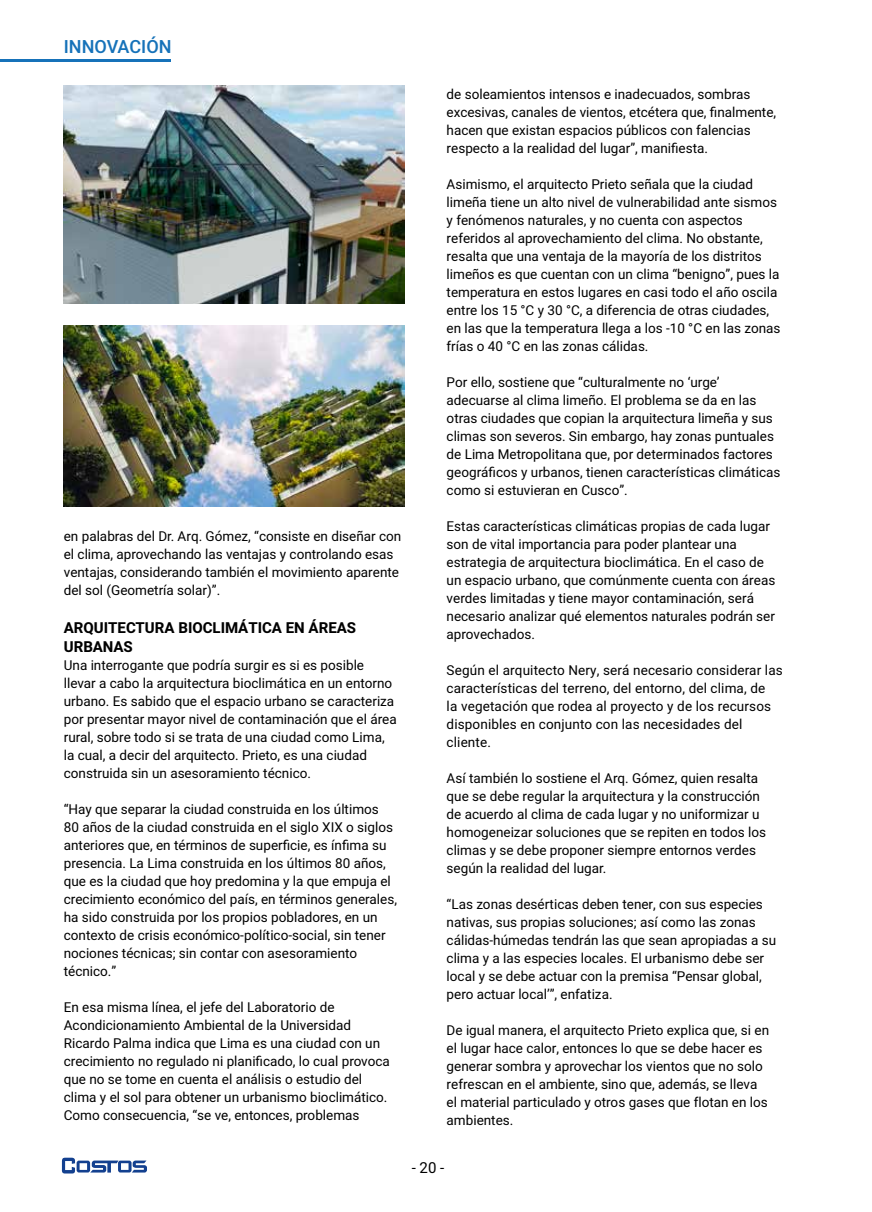
<style>
.page{position:relative;width:872px;height:1212px;background:#fff}
.page>*{position:absolute;margin:0;border:0;box-sizing:border-box;transform-origin:0 0}
.t1{font:500 18px "Heebo";color:#1672b9}
.t2{font:700 15px/19.5px "Heebo";color:#000}
.t3{font:15px "Heebo";color:#000}
.t4{font:13.5px/18px "Heebo";color:#000}
</style>
<div class="page">
<hr style="left:0;top:59px;width:171px;height:2px;background:#1672b9">
<svg style="left:62px;top:1158px;width:85px;height:15px"></svg>
<img style="left:64px;top:85px;width:340px;height:219px">
<img style="left:64px;top:325px;width:340px;height:181px">
<h1 class="t1" style="left:64px;top:34px;width:109px">INNOVACIÓN</h1>
<p class="t4" style="left:64px;top:528px;width:339px">en palabras del Dr. Arq. Gómez, “consiste en diseñar con el clima, aprovechando las ventajas y controlando esas ventajas, considerando también el movimiento aparente del sol (Geometría solar)”.</p>
<p class="t2" style="left:64px;top:618px;width:294px">ARQUITECTURA BIOCLIMÁTICA EN ÁREAS<br>URBANAS</p>
<p class="t4" style="left:64px;top:657px;width:334px">Una interrogante que podría surgir es si es posible llevar a cabo la arquitectura bioclimática en un entorno urbano. Es sabido que el espacio urbano se caracteriza por presentar mayor nivel de contaminación que el área rural, sobre todo si se trata de una ciudad como Lima, la cual, a decir del arquitecto. Prieto, es una ciudad construida sin un asesoramiento técnico.</p>
<p class="t4" style="left:64px;top:801px;width:335px">“Hay que separar la ciudad construida en los últimos 80 años de la ciudad construida en el siglo XIX o siglos anteriores que, en términos de superficie, es ínfima su presencia. La Lima construida en los últimos 80 años, que es la ciudad que hoy predomina y la que empuja el crecimiento económico del país, en términos generales, ha sido construida por los propios pobladores, en un contexto de crisis económico-político-social, sin tener nociones técnicas; sin contar con asesoramiento técnico.”</p>
<p class="t4" style="left:64px;top:998px;width:327px">En esa misma línea, el jefe del Laboratorio de Acondicionamiento Ambiental de la Universidad Ricardo Palma indica que Lima es una ciudad con un crecimiento no regulado ni planificado, lo cual provoca que no se tome en cuenta el análisis o estudio del clima y el sol para obtener un urbanismo bioclimático.<br>Como consecuencia, “se ve, entonces, problemas</p>
<p class="t4" style="left:446px;top:85px;width:331px">de soleamientos intensos e inadecuados, sombras excesivas, canales de vientos, etcétera que, finalmente, hacen que existan espacios públicos con falencias respecto a la realidad del lugar”, manifiesta.</p>
<p class="t4" style="left:446px;top:175px;width:335px">Asimismo, el arquitecto Prieto señala que la ciudad limeña tiene un alto nivel de vulnerabilidad ante sismos y fenómenos naturales, y no cuenta con aspectos referidos al aprovechamiento del clima. No obstante, resalta que una ventaja de la mayoría de los distritos limeños es que cuentan con un clima “benigno”, pues la temperatura en estos lugares en casi todo el año oscila entre los 15 °C y 30 °C, a diferencia de otras ciudades, en las que la temperatura llega a los -10 °C en las zonas frías o 40 °C en las zonas cálidas.</p>
<p class="t4" style="left:446px;top:373px;width:335px">Por ello, sostiene que “culturalmente no ‘urge’ adecuarse al clima limeño. El problema se da en las otras ciudades que copian la arquitectura limeña y sus climas son severos. Sin embargo, hay zonas puntuales de Lima Metropolitana que, por determinados factores geográficos y urbanos, tienen características climáticas como si estuvieran en Cusco”.</p>
<p class="t4" style="left:446px;top:517px;width:330px">Estas características climáticas propias de cada lugar son de vital importancia para poder plantear una estrategia de arquitectura bioclimática. En el caso de un espacio urbano, que comúnmente cuenta con áreas verdes limitadas y tiene mayor contaminación, será necesario analizar qué elementos naturales podrán ser aprovechados.</p>
<p class="t4" style="left:446px;top:661px;width:338px">Según el arquitecto Nery, será necesario considerar las características del terreno, del entorno, del clima, de<br>la vegetación que rodea al proyecto y de los recursos disponibles en conjunto con las necesidades del cliente.</p>
<p class="t4" style="left:446px;top:769px;width:321px">Así también lo sostiene el Arq. Gómez, quien resalta que se debe regular la arquitectura y la construcción de acuerdo al clima de cada lugar y no uniformizar u homogeneizar soluciones que se repiten en todos los climas y se debe proponer siempre entornos verdes según la realidad del lugar.</p>
<p class="t4" style="left:446px;top:895px;width:331px">“Las zonas desérticas deben tener, con sus especies nativas, sus propias soluciones; así como las zonas cálidas-húmedas tendrán las que sean apropiadas a su clima y a las especies locales. El urbanismo debe ser local y se debe actuar con la premisa “Pensar global, pero actuar local’”, enfatiza.</p>
<p class="t4" style="left:446px;top:1021px;width:324px">De igual manera, el arquitecto Prieto explica que, si en el lugar hace calor, entonces lo que se debe hacer es generar sombra y aprovechar los vientos que no solo refrescan en el ambiente, sino que, además, se lleva el material particulado y otros gases que flotan en los ambientes.</p>
<p class="t3" style="left:412px;top:1157px;width:34px">- 20 -</p>
</div>
